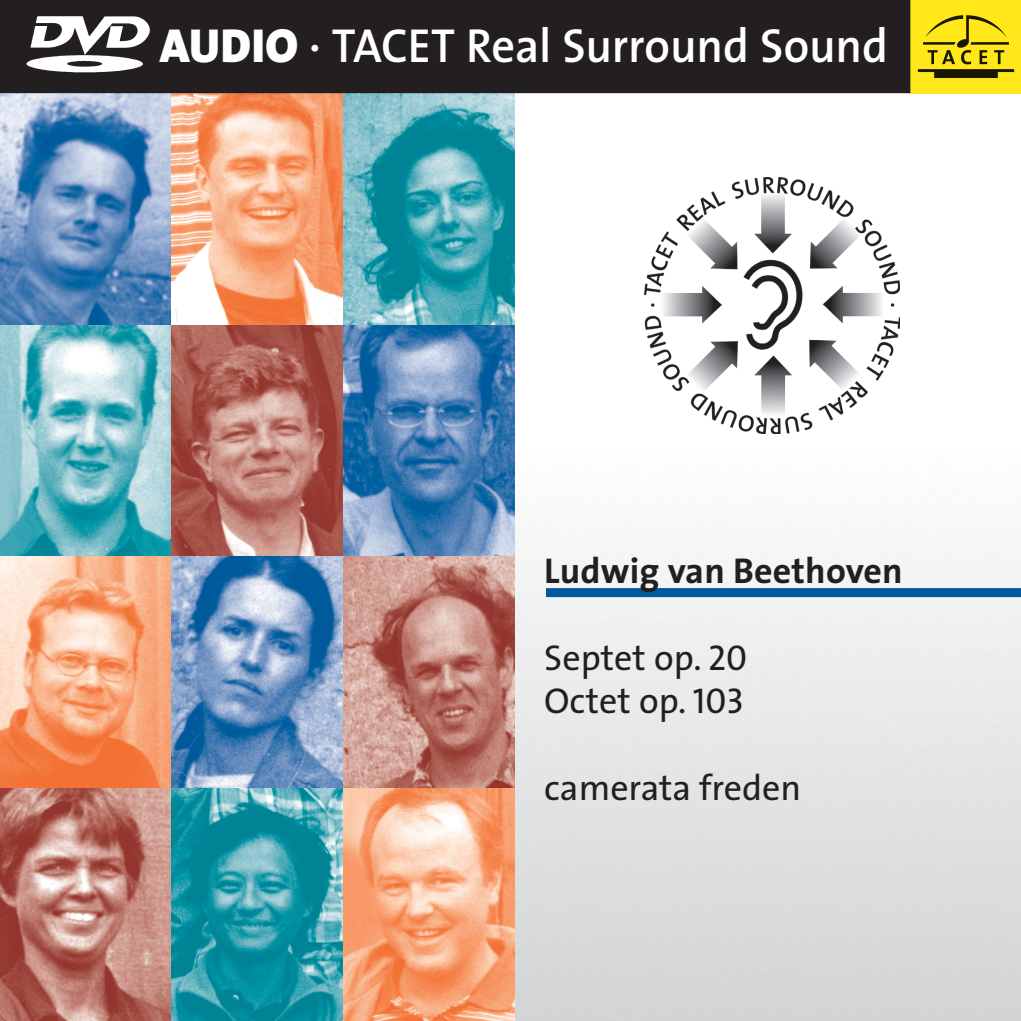
<style>
.page{position:relative;width:1021px;height:1021px;background:#fff}
.page>*{position:absolute;margin:0;border:0;box-sizing:border-box;transform-origin:0 0}
.t1{font:600 48px "The Sans";letter-spacing:-.005em;color:#fff}
.t2{font:36px/43.5px "The Sans";color:#231f20}
.t3{font:700 36px "The Sans";letter-spacing:.005em;color:#231f20}
.s1{font-weight:900}
.s2{font-family:"The Sans Caps"}
</style>
<div class="page">
<img style="left:514px;top:450px;width:506px;height:570px">
<div style="left:909px;top:0;width:111px;height:93px;background:linear-gradient(to right,#ffe719,#ffe719)"></div>
<div style="left:546px;top:588px;width:474px;height:9px;background:#00599a"></div>
<img style="left:343px;top:93px;width:171px;height:232px">
<img style="left:343px;top:325px;width:171px;height:232px">
<img style="left:343px;top:557px;width:171px;height:231px">
<img style="left:343px;top:788px;width:171px;height:232px">
<svg style="left:0;top:93px;width:171px;height:232px"></svg>
<svg style="left:0;top:325px;width:171px;height:232px"></svg>
<svg style="left:0;top:557px;width:171px;height:231px"></svg>
<svg style="left:0;top:788px;width:171px;height:232px"></svg>
<svg style="left:171px;top:93px;width:172px;height:232px"></svg>
<svg style="left:171px;top:325px;width:172px;height:232px"></svg>
<svg style="left:171px;top:557px;width:172px;height:231px"></svg>
<svg style="left:171px;top:788px;width:172px;height:232px"></svg>
<div style="left:0;top:0;width:910px;height:93px;background:#231f20"></div>
<img style="left:24px;top:15px;width:128px;height:58px">
<img style="left:912px;top:0;width:107px;height:90px">
<img style="left:645px;top:178px;width:254px;height:255px">
<h1 class="t1" style="left:160px;top:5px;width:729px"><span class="s1">AUDIO</span> · TACET Real Surround Sound</h1>
<p class="t3" style="left:544px;top:541px;width:360px">Ludwig van Beethoven</p>
<p class="t2" style="left:544px;top:635px;width:204px">Septet op. <span class="s2">20<br></span>Octet op. <span class="s2">103</span></p>
<p class="t2" style="left:544px;top:765px;width:258px">camerata freden</p>
</div>
